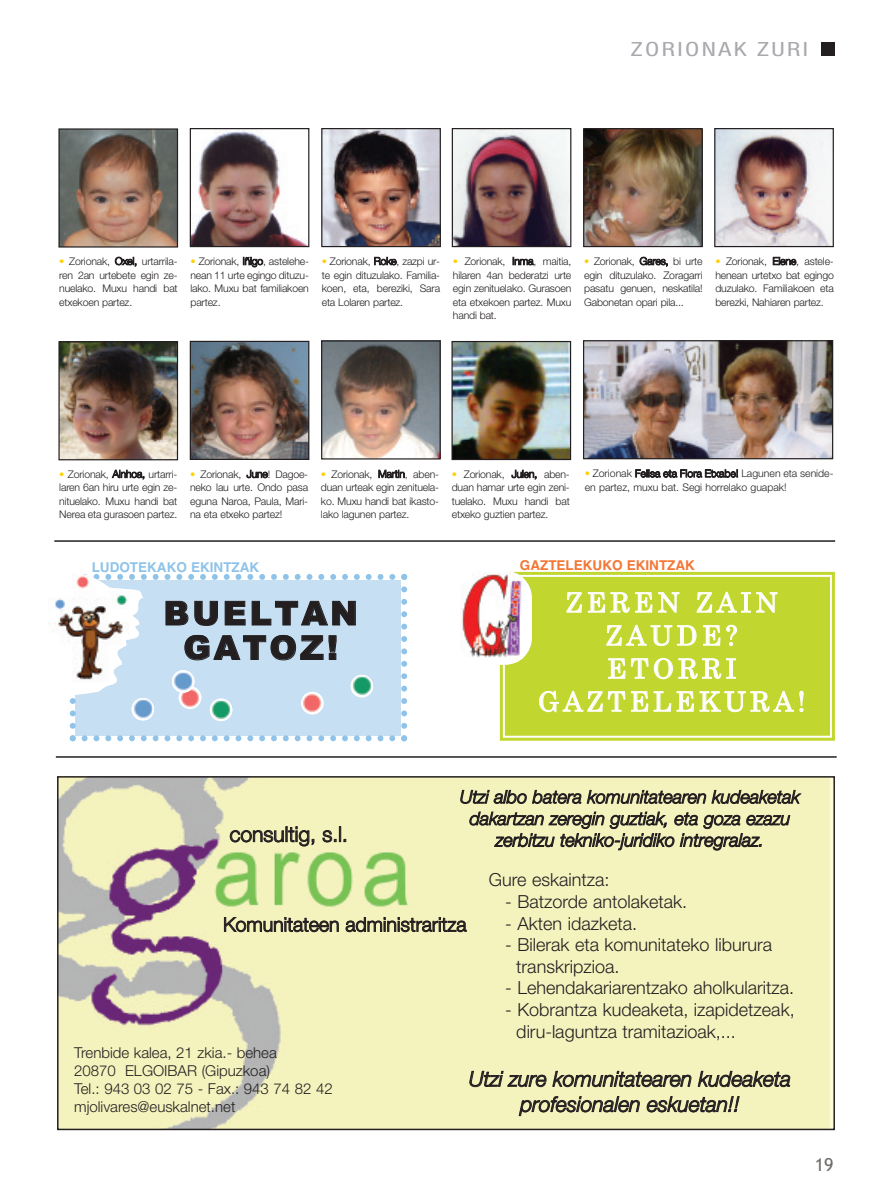
<style>
.page{position:relative;width:890px;height:1188px;background:#fff}
.page>*{position:absolute;margin:0;border:0;box-sizing:border-box;transform-origin:0 0}
.t1{font:900 33px/34.5px "Arial";letter-spacing:.09em;color:#231f20;text-align:center}
.t2{font:27px/33px "Century";letter-spacing:.155em;color:#fff;text-align:center}
.t3{font:italic 300 21px/25.2px "Helvetica Neue";color:#231f20;text-align:center}
.t4{font:300 21px "Helvetica Neue";color:#231f20}
.t5{font:21px "NH57";letter-spacing:.09em;color:#a8a9ad;scale:1.3 1}
.t6{font:300 19.5px "Helvetica Neue";color:#231f20}
.t7{font:300 18px/21.6px "Helvetica Neue";color:#231f20}
.t8{font:italic 300 18px/21.6px "Helvetica Neue";color:#231f20;text-align:center}
.t9{font:18px "Trebuchet MS";color:#716c6b}
.t10{font:300 15px/18px "Helvetica Neue";color:#231f20}
.t11{font:700 13.5px "Helvetica";color:#f37736}
.t12{font:700 13.5px "Helvetica";color:#8fc3e9}
.t13{font:300 10.5px/13.5px "Helvetica Neue";letter-spacing:-.015em;color:#231f20;text-align:justify}
.s1{color:#fed105}
</style>
<div class="page">
<img style="left:48px;top:42px;width:789px;height:1089px">
<h3 class="t5" style="left:630px;top:42px;width:138px">ZORIONAK ZURI</h3>
<p class="t13" style="left:59px;top:255px;width:120px"><span class="s1">•</span> Zorionak, Oxel, urtarrila&shy;ren 2an urtebete egin ze&shy;nuelako. Muxu handi bat etxekoen partez.</p>
<p class="t13" style="left:190px;top:255px;width:120px"><span class="s1">•</span> Zorionak, Iñigo, astelehe&shy;nean 11 urte egingo dituzu&shy;lako. Muxu bat familiakoen partez.</p>
<p class="t13" style="left:322px;top:255px;width:120px"><span class="s1">•</span> Zorionak, Roke, zazpi ur&shy;te egin dituzulako. Familia&shy;koen, eta, bereziki, Sara eta Lolaren partez.</p>
<p class="t13" style="left:453px;top:255px;width:120px"><span class="s1">•</span> Zorionak, Inma, maitia, hilaren 4an bederatzi urte egin zenituelako. Gurasoen eta etxekoen partez. Muxu handi bat.</p>
<p class="t13" style="left:584px;top:255px;width:120px"><span class="s1">•</span> Zorionak, Gares, bi urte egin dituzulako. Zoragarri pasatu genuen, neskatila!<br>Gabonetan opari pila...</p>
<p class="t13" style="left:715px;top:255px;width:120px"><span class="s1">•</span> Zorionak, Elene, astele&shy;henean urtetxo bat egingo duzulako. Familiakoen eta berezki, Nahiaren partez.</p>
<p class="t13" style="left:59px;top:468px;width:119px"><span class="s1">•</span> Zorionak, Ainhoa, urtarri&shy;laren 6an hiru urte egin ze&shy;nituelako. Muxu handi bat Nerea eta gurasoen partez.</p>
<p class="t13" style="left:190px;top:468px;width:119px"><span class="s1">•</span> Zorionak, June! Dagoe&shy;neko lau urte. Ondo pasa eguna Naroa, Paula, Mari&shy;na eta etxeko partez!</p>
<p class="t13" style="left:321px;top:468px;width:119px"><span class="s1">•</span> Zorionak, Martin, aben&shy;duan urteak egin zenituela&shy;ko. Muxu handi bat ikasto&shy;lako lagunen partez.</p>
<p class="t13" style="left:451px;top:468px;width:119px"><span class="s1">•</span> Zorionak, Julen, aben&shy;duan hamar urte egin zeni&shy;tuelako. Muxu handi bat etxeko guztien partez.</p>
<p class="t13" style="left:584px;top:467px;width:250px"><span class="s1">•</span> Zorionak Felisa eta Flora Etxabe! Lagunen eta senide&shy;en partez, muxu bat. Segi horrelako guapak!</p>
<p class="t12" style="left:92px;top:559px;width:169px">LUDOTEKAKO EKINTZAK</p>
<p class="t11" style="left:519px;top:557px;width:177px">GAZTELEKUKO EKINTZAK</p>
<h2 class="t2" style="left:538px;top:586px;width:269px">ZEREN ZAIN<br>ZAUDE?<br>ETORRI<br>GAZTELEKURA!</h2>
<h1 class="t1" style="left:164px;top:596px;width:195px">BUELTAN<br>GATOZ!</h1>
<h3 class="t4" style="left:229px;top:826px;width:120px">consultig, s.l.</h3>
<h3 class="t8" style="left:460px;top:787px;width:341px">Utzi albo batera komunitatearen kudeaketak dakartzan zeregin guztiak, eta goza ezazu zerbitzu tekniko-juridiko intregralaz.</h3>
<h3 class="t6" style="left:223px;top:917px;width:245px">Komunitateen administraritza</h3>
<h3 class="t7" style="left:488px;top:870px;width:122px">Gure eskaintza:</h3>
<h3 class="t7" style="left:505px;top:892px;width:183px">- Batzorde antolaketak.</h3>
<h3 class="t7" style="left:505px;top:913px;width:133px">- Akten idazketa.</h3>
<h3 class="t7" style="left:516px;top:935px;width:257px;text-indent:-11px">- Bilerak eta komunitateko liburura transkripzioa.</h3>
<h3 class="t7" style="left:505px;top:978px;width:290px">- Lehendakariarentzako aholkularitza.</h3>
<h3 class="t7" style="left:516px;top:1000px;width:280px;text-indent:-11px">- Kobrantza kudeaketa, izapidetzeak, diru-laguntza tramitazioak,...</h3>
<h3 class="t10" style="left:74px;top:1044px;width:260px">Trenbide kalea, 21 zkia.- behea<br>20870 ELGOIBAR (Gipuzkoa)<br>Tel.: 943 03 02 75 - Fax.: 943 74 82 42 mjolivares@euskalnet.net</h3>
<h3 class="t3" style="left:469px;top:1067px;width:323px">Utzi zure komunitatearen kudeaketa profesionalen eskuetan!!</h3>
<h3 class="t9" style="left:814px;top:1153px;width:20px">19</h3>
</div>
